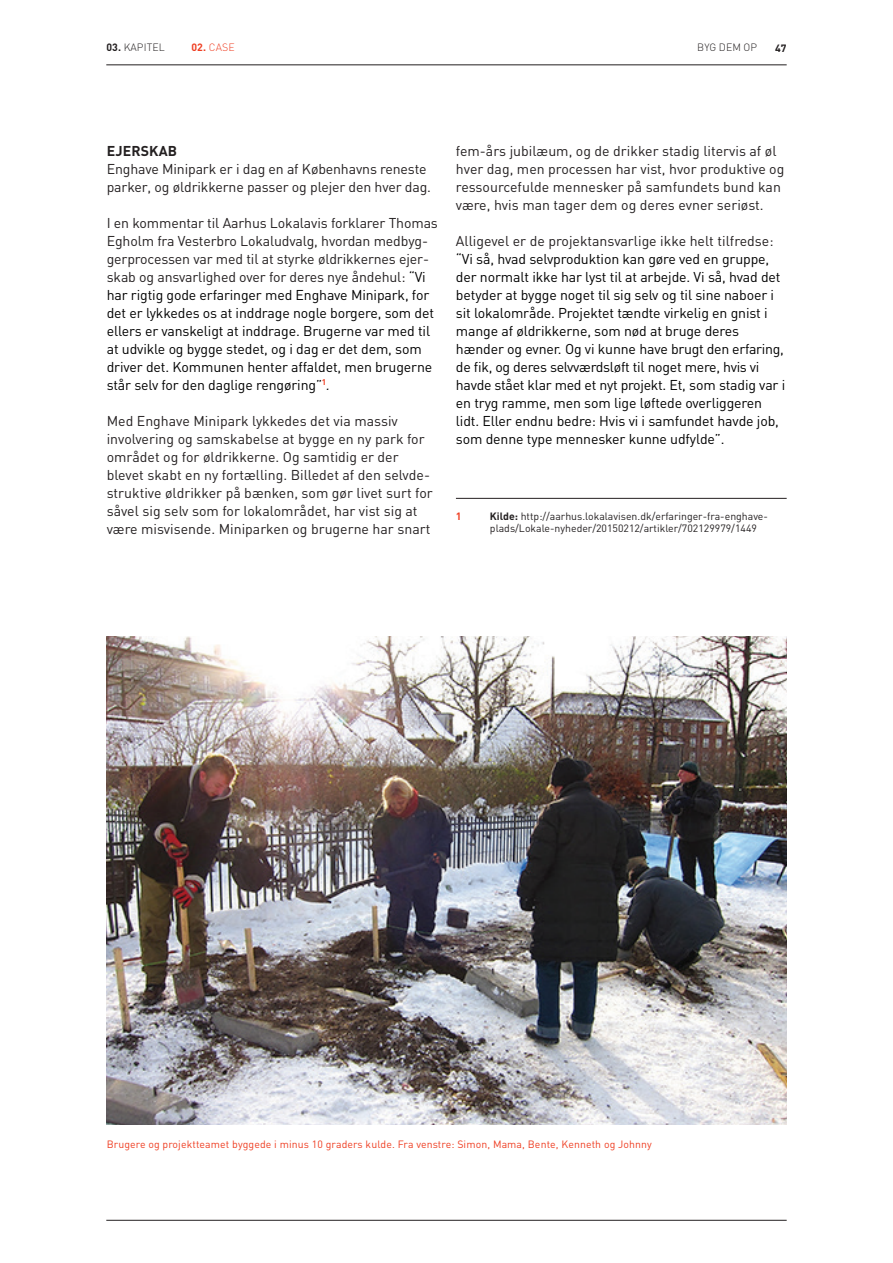
<style>
.page{position:relative;width:893px;height:1263px;background:#fff}
.page>*{position:absolute;margin:0;border:0;box-sizing:border-box;transform-origin:0 0}
.t1{font:14.1px/18px "DIN";letter-spacing:-.01em;color:#000}
.t2{font:14.1px/18px "DIN";color:#231f20}
.t3{font:700 14.1px "DIN";letter-spacing:.01em;color:#231f20}
.t4{font:10.5px/12.6px "DIN";color:#231f20}
.t5{font:10.5px "DIN";letter-spacing:.01em;color:#ef3e22}
.t6{font:300 10.5px "DIN";letter-spacing:.01em;color:#231f20}
.t7{font:300 10.5px "DIN";color:#ef3e22}
.t8{font:700 10.5px "DIN";color:#231f20}
.t9{font:700 10.5px "DIN";color:#ef3e22}
.s1{font-weight:700}
.s2{color:#231f20}
.s3{font-style:italic}
</style>
<div class="page">
<hr style="left:106px;top:65px;width:681px;height:1px;background:#231f20">
<hr style="left:106px;top:1220px;width:681px;height:1px;background:#231f20">
<img style="left:107px;top:637px;width:680px;height:487px">
<hr style="left:456px;top:498px;width:331px;height:1px;background:#231f20">
<p class="t6" style="left:106px;top:41px;width:60px"><span class="s1">03.</span> KAPITEL</p>
<p class="t7" style="left:191px;top:41px;width:45px"><span class="s1">02.</span> CASE</p>
<p class="t6" style="left:697px;top:41px;width:61px">BYG DEM OP</p>
<p class="t8" style="left:775px;top:41px;width:13px">47</p>
<p class="t3" style="left:107px;top:142px;width:72px">EJERSKAB</p>
<p class="t2" style="left:107px;top:160px;width:326px">Enghave Minipark er i dag en af Københavns reneste parker, og øldrikkerne passer og plejer den hver dag.</p>
<p class="t1" style="left:107px;top:214px;width:333px"><span class="s2">I en kommentar til Aarhus Lokalavis forklarer Thomas Egholm fra Vesterbro Lokaludvalg, hvordan medbyg&shy;gerprocessen var med til at styrke øldrikkernes ejer&shy;skab og ansvarlighed over for deres nye åndehul:</span> “Vi har rigtig gode erfaringer med Enghave Minipark, for det er lykkedes os at inddrage nogle borgere, som det ellers er vanskeligt at inddrage. Brugerne var med til at udvikle og bygge stedet, og i dag er det dem, som driver det. Kommunen henter affaldet, men brugerne står selv for den daglige rengøring”<sup>1</sup><span class="s3">.</span></p>
<p class="t2" style="left:107px;top:412px;width:327px">Med Enghave Minipark lykkedes det via massiv involvering og samskabelse at bygge en ny park for området og for øldrikkerne. Og samtidig er der blevet skabt en ny fortælling. Billedet af den selvde&shy;struktive øldrikker på bænken, som gør livet surt for såvel sig selv som for lokalområdet, har vist sig at være misvisende. Miniparken og brugerne har snart</p>
<p class="t2" style="left:456px;top:142px;width:330px">fem-års jubilæum, og de drikker stadig litervis af øl hver dag, men processen har vist, hvor produktive og ressourcefulde mennesker på samfundets bund kan være, hvis man tager dem og deres evner seriøst.</p>
<p class="t2" style="left:456px;top:232px;width:319px">Alligevel er de projektansvarlige ikke helt tilfredse:</p>
<p class="t1" style="left:456px;top:250px;width:331px">“Vi så, hvad selvproduktion kan gøre ved en gruppe, der normalt ikke har lyst til at arbejde. Vi så, hvad det betyder at bygge noget til sig selv og til sine naboer i sit lokalområde. Projektet tændte virkelig en gnist i mange af øldrikkerne, som nød at bruge deres hænder og evner. Og vi kunne have brugt den erfaring, de fik, og deres selvværdsløft til noget mere, hvis vi havde stået klar med et nyt projekt. Et, som stadig var i en tryg ramme, men som lige løftede overliggeren lidt. Eller endnu bedre: Hvis vi i samfundet havde job, som denne type mennesker kunne udfylde”.</p>
<p class="t9" style="left:456px;top:509px;width:7px">1</p>
<p class="t4" style="left:490px;top:509px;width:280px"><span class="s1">Kilde:</span> http://aarhus.lokalavisen.dk/erfaringer-fra-enghave&shy;plads/Lokale-nyheder/20150212/artikler/702129979/1449</p>
<p class="t5" style="left:107px;top:1137px;width:547px">Brugere og projektteamet byggede i minus 10 graders kulde. Fra venstre: Simon, Mama, Bente, Kenneth og Johnny</p>
</div>
